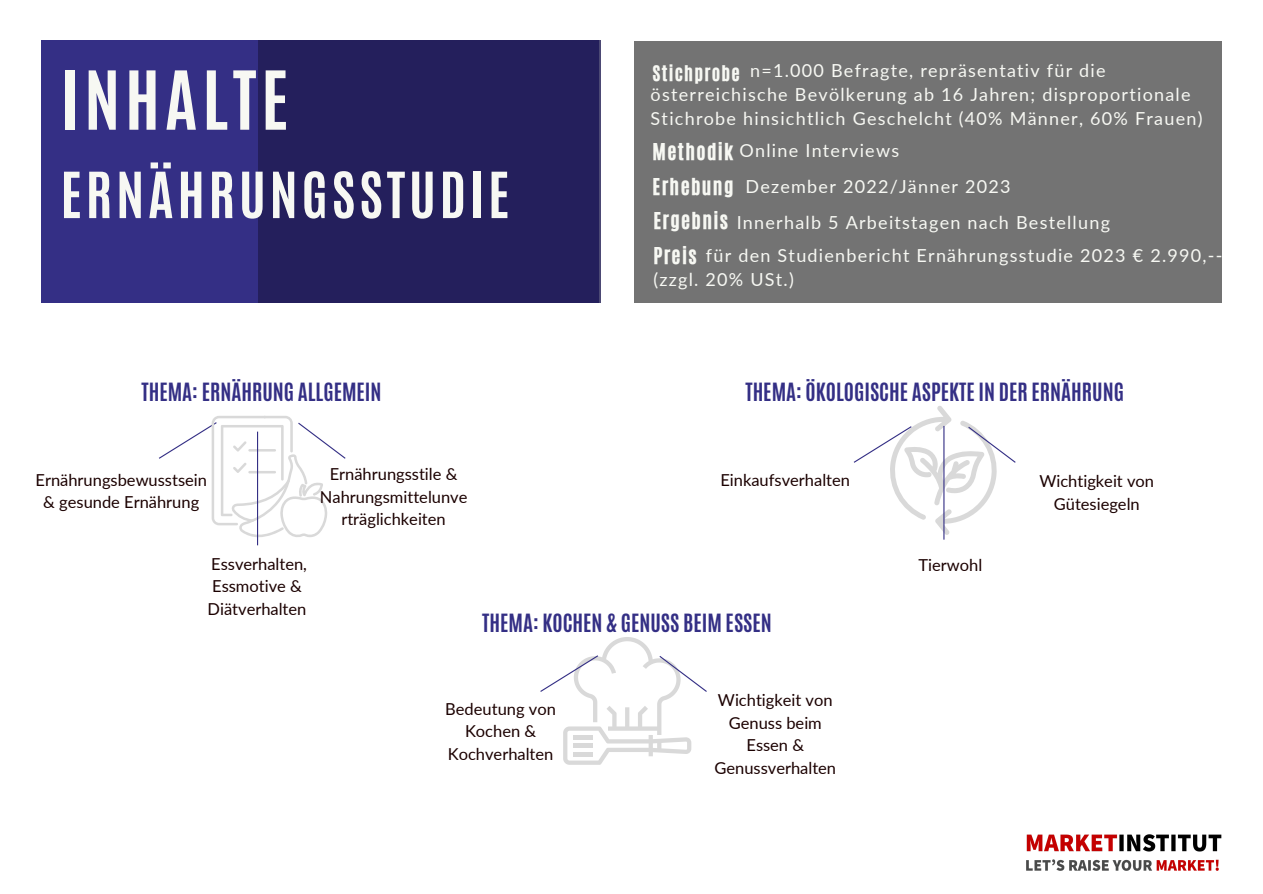
<style>
.page{position:relative;width:1263px;height:894px;background:#fff}
.page>*{position:absolute;margin:0;border:0;box-sizing:border-box;transform-origin:0 0}
.t1{font:700 69px "Antonio";letter-spacing:.07em;color:#f7f8f3}
.t2{font:700 54px "Antonio";letter-spacing:.07em;color:#f7f8f3}
.t3{font:700 21px "Antonio";color:#342f85}
.t4{font:19.5px/34.7px "CA Generated";letter-spacing:.07em;color:#f7f8f3}
.t5{font:18px/23.5px "Lato";letter-spacing:.07em;color:#f7f8f3}
.t6{font:18px "CA Generated";letter-spacing:.07em;color:#f7f8f3}
.t7{font:16.5px/22.5px "Lato";color:#1b0000;text-align:center}
.s1{font-family:"CA Generated";font-size:19.5px}
</style>
<div class="page">
<div style="left:42px;top:40px;width:557px;height:262px;background:#342f85"></div>
<div style="left:258px;top:40px;width:342px;height:262px;background:#241f5c"></div>
<div style="left:635px;top:42px;width:587px;height:261px;background:#737373"></div>
<svg style="left:159px;top:415px;width:187px;height:124px"></svg>
<svg style="left:540px;top:637px;width:167px;height:127px"></svg>
<hr style="left:943px;top:426px;width:1px;height:113px;background:#342f85">
<svg style="left:853px;top:406px;width:163px;height:128px"></svg>
<img style="left:1026px;top:834px;width:195px;height:37px">
<hr style="left:257px;top:431px;width:1px;height:114px;background:#342f85">
<h1 class="t1" style="left:61px;top:51px;width:229px">INHALTE</h1>
<h2 class="t2" style="left:60px;top:156px;width:451px">ERNÄHRUNGSSTUDIE</h2>
<p class="t3" style="left:142px;top:376px;width:241px">THEMA: ERNÄHRUNG ALLGEMEIN</p>
<p class="t7" style="left:36px;top:467px;width:173px">Ernährungsbewusstsein &amp; gesunde Ernährung</p>
<p class="t7" style="left:320px;top:462px;width:149px">Ernährungsstile &amp;<br>Nahrungsmittelunve rträglichkeiten</p>
<p class="t5" style="left:651px;top:59px;width:553px;text-indent:99px">n=1.000 Befragte, repräsentativ für die österreichische Bevölkerung ab 16 Jahren; disproportionale<br>Stichrobe hinsichtlich Geschelcht (40% Männer, 60% Frauen)</p>
<p class="t4" style="left:653px;top:134px;width:82px">Methodik<br>Erhebung</p>
<p class="t5" style="left:653px;top:210px;width:458px"><span class="s1">Ergebnis</span> Innerhalb 5 Arbeitstagen nach Bestellung</p>
<p class="t4" style="left:653px;top:238px;width:45px">Preis</p>
<p class="t6" style="left:653px;top:61px;width:89px">Stichprobe</p>
<p class="t5" style="left:745px;top:132px;width:267px;line-height:35.8px;text-indent:-6px">Online Interviews<br>Dezember 2022/Jänner 2023</p>
<p class="t5" style="left:653px;top:243px;width:571px;text-indent:53px">für den Studienbericht Ernährungsstudie 2023 € 2.990,-- (zzgl. 20% USt.)</p>
<p class="t3" style="left:745px;top:376px;width:380px">THEMA: ÖKOLOGISCHE ASPEKTE IN DER ERNÄHRUNG</p>
<p class="t7" style="left:720px;top:467px;width:131px">Einkaufsverhalten</p>
<p class="t7" style="left:1039px;top:469px;width:116px">Wichtigkeit von<br>Gütesiegeln</p>
<p class="t7" style="left:208px;top:551px;width:101px;text-align:left">Essverhalten,<br>Essmotive &amp;<br>Diätverhalten</p>
<p class="t3" style="left:482px;top:607px;width:291px">THEMA: KOCHEN &amp; GENUSS BEIM ESSEN</p>
<p class="t7" style="left:445px;top:697px;width:112px">Bedeutung von<br>Kochen &amp;<br>Kochverhalten</p>
<p class="t7" style="left:714px;top:688px;width:123px">Wichtigkeit von<br>Genuss beim<br>Essen &amp;<br>Genussverhalten</p>
<p class="t7" style="left:918px;top:553px;width:65px">Tierwohl</p>
</div>
